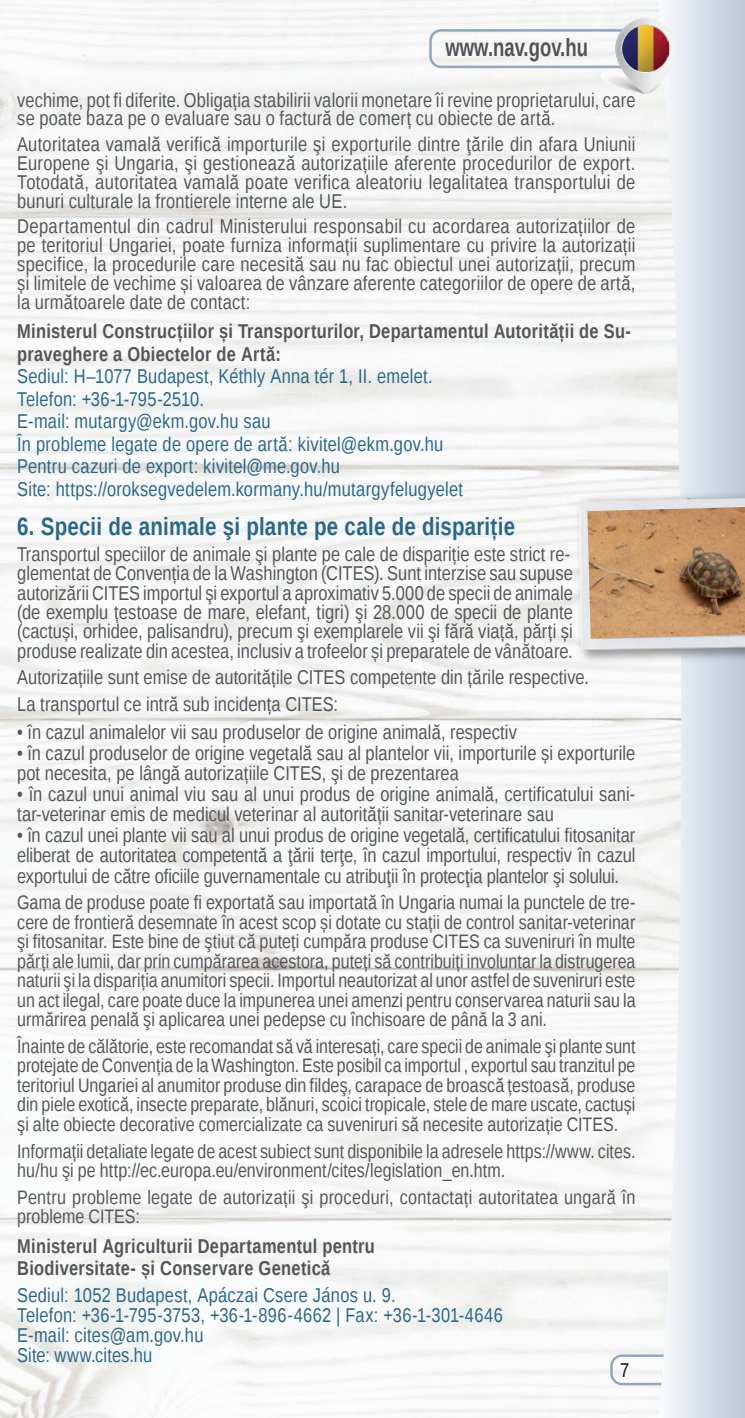
<style>
.page{position:relative;width:745px;height:1418px;background:#fff}
.page>*{position:absolute;margin:0;border:0;box-sizing:border-box;transform-origin:0 0}
.cim_PP{font:700 25px "Liberation Sans Narrow";letter-spacing:.005em;color:#29678a}
.t1{font:700 25px "Liberation Sans Narrow";color:#525358;scale:.9 1}
.kenyérszöveg_PP{font:20px/18.8px "Liberation Sans Narrow";letter-spacing:.005em;color:#535559}
.felsorolás_PP{font:20px "Liberation Sans Narrow";letter-spacing:.015em;color:#29678a}
.kenyérszöveg_PP-2{font:700 20px/22.5px "Liberation Sans Narrow";letter-spacing:.015em;color:#535559}
.felsorolás_PP-2{font:700 20px/22.5px "Liberation Sans Narrow";letter-spacing:.015em;color:#535559}
.t2{font:20px "Liberation Sans Narrow";color:#111211}
.kenyérszöveg_PP-3{font:19.5px/19.5px "Liberation Sans Narrow";letter-spacing:.005em;color:#535559;text-align:justify}
</style>
<div class="page">
<div style="left:609px;top:1354px;width:135px;height:31px;border:2px solid #8ea9bf;border-radius:11px"></div>
<svg style="left:657px;top:0;width:87px;height:1417px"></svg>
<img style="left:616px;top:20px;width:58px;height:5px">
<svg style="left:429px;top:25px;width:315px;height:69px"></svg>
<img style="left:622px;top:26px;width:46px;height:45px">
<div style="left:573px;top:489px;width:171px;height:176px;background:#111211;opacity:.39"></div>
<img style="left:571px;top:487px;width:173px;height:170px">
<img style="left:587px;top:507px;width:157px;height:132px">
<p class="t1" style="left:445px;top:31px;width:160px">www.nav.gov.hu</p>
<p class="kenyérszöveg_PP" style="left:17px;top:91px;width:619px">vechime, pot fi diferite. Obligația stabilirii valorii monetare îi revine proprietarului, care se poate baza pe o evaluare sau o factură de comerț cu obiecte de artă.</p>
<p class="kenyérszöveg_PP" style="left:17px;top:136px;width:619px;text-align:justify">Autoritatea vamală verifică importurile şi exporturile dintre ţările din afara Uniunii Europene şi Ungaria, şi gestionează autorizațiile aferente procedurilor de export.<br>Totodată, autoritatea vamală poate verifica aleatoriu legalitatea transportului de bunuri culturale la frontierele interne ale UE.</p>
<p class="kenyérszöveg_PP" style="left:17px;top:218px;width:619px;text-align:justify">Departamentul din cadrul Ministerului responsabil cu acordarea autorizațiilor de pe teritoriul Ungariei, poate furniza informații suplimentare cu privire la autorizații specifice, la procedurile care necesită sau nu fac obiectul unei autorizații, precum și limitele de vechime și valoarea de vânzare aferente categoriilor de opere de artă, la următoarele date de contact:</p>
<p class="kenyérszöveg_PP-2" style="left:17px;top:319px;width:615px">Ministerul Construcțiilor și Transporturilor, Departamentul Autorității de Su&shy;praveghere a Obiectelor de Artă:</p>
<p class="felsorolás_PP" style="left:17px;top:365px;width:417px">Sediul: H–1077 Budapest, Kéthly Anna tér 1, II. emelet.</p>
<p class="felsorolás_PP" style="left:17px;top:387px;width:188px">Telefon: +36-1-795-2510.</p>
<p class="felsorolás_PP" style="left:17px;top:410px;width:255px">E-mail: mutargy@ekm.gov.hu sau</p>
<p class="felsorolás_PP" style="left:17px;top:432px;width:427px">În probleme legate de opere de artă: kivitel@ekm.gov.hu</p>
<p class="felsorolás_PP" style="left:17px;top:455px;width:324px">Pentru cazuri de export: kivitel@me.gov.hu</p>
<p class="felsorolás_PP" style="left:17px;top:477px;width:447px">Site: https://oroksegvedelem.kormany.hu/mutargyfelugyelet</p>
<p class="cim_PP" style="left:17px;top:509px;width:499px">6. Specii de animale şi plante pe cale de dispariție</p>
<p class="kenyérszöveg_PP" style="left:17px;top:545px;width:557px">Transportul speciilor de animale şi plante pe cale de dispariție este strict re&shy;glementat de Convenția de la Washington (CITES). Sunt interzise sau supuse autorizării CITES importul şi exportul a aproximativ 5.000 de specii de animale (de exemplu țestoase de mare, elefant, tigri) şi 28.000 de specii de plante (cactuși, orhidee, palisandru), precum şi exemplarele vii şi fără viață, părți și produse realizate din acestea, inclusiv a trofeelor și preparatele de vânătoare.</p>
<p class="kenyérszöveg_PP" style="left:17px;top:668px;width:573px">Autorizațiile sunt emise de autoritățile CITES competente din țările respective.</p>
<p class="kenyérszöveg_PP" style="left:17px;top:696px;width:322px">La transportul ce intră sub incidența CITES:</p>
<p class="kenyérszöveg_PP" style="left:17px;top:723px;width:501px">• în cazul animalelor vii sau produselor de origine animală, respectiv</p>
<p class="kenyérszöveg_PP" style="left:17px;top:743px;width:619px;line-height:20.5px">• în cazul produselor de origine vegetală sau al plantelor vii, importurile și exporturile pot necesita, pe lângă autorizațiile CITES, şi de prezentarea</p>
<p class="kenyérszöveg_PP" style="left:17px;top:784px;width:619px;line-height:20.5px">• în cazul unui animal viu sau al unui produs de origine animală, certificatului sani&shy;tar-veterinar emis de medicul veterinar al autorității sanitar-veterinare sau</p>
<p class="kenyérszöveg_PP" style="left:17px;top:825px;width:619px;line-height:20.5px;text-align:justify">• în cazul unei plante vii sau al unui produs de origine vegetală, certificatului fitosanitar eliberat de autoritatea competentă a ţării terţe, în cazul importului, respectiv în cazul exportului de către oficiile guvernamentale cu atribuţii în protecţia plantelor şi solului.</p>
<p class="kenyérszöveg_PP-3" style="left:17px;top:893px;width:619px">Gama de produse poate fi exportată sau importată în Ungaria numai la punctele de tre&shy;cere de frontieră desemnate în acest scop și dotate cu stații de control sanitar-veterinar şi fitosanitar. Este bine de ştiut că puteți cumpăra produse CITES ca suveniruri în multe părți ale lumii, dar prin cumpărarea acestora, puteți să contribuiți involuntar la distrugerea naturii şi la dispariția anumitori specii. Importul neautorizat al unor astfel de suveniruri este un act ilegal, care poate duce la impunerea unei amenzi pentru conservarea naturii sau la urmărirea penală şi aplicarea unei pedepse cu închisoare de până la 3 ani.</p>
<p class="kenyérszöveg_PP-3" style="left:17px;top:1037px;width:619px">Înainte de călătorie, este recomandat să vă interesați, care specii de animale şi plante sunt protejate de Convenția de la Washington. Este posibil ca importul , exportul sau tranzitul pe teritoriul Ungariei al anumitor produse din fildeş, carapace de broască țestoasă, produse din piele exotică, insecte preparate, blănuri, scoici tropicale, stele de mare uscate, cactuși şi alte obiecte decorative comercializate ca suveniruri să necesite autorizație CITES.</p>
<p class="kenyérszöveg_PP-3" style="left:17px;top:1141px;width:619px">Informații detaliate legate de acest subiect sunt disponibile la adresele https://www. cites. hu/hu şi pe http://ec.europa.eu/environment/cites/legislation_en.htm.</p>
<p class="kenyérszöveg_PP-3" style="left:17px;top:1187px;width:619px">Pentru probleme legate de autorizații şi proceduri, contactați autoritatea ungară în probleme CITES:</p>
<p class="felsorolás_PP-2" style="left:17px;top:1234px;width:359px">Ministerul Agriculturii Departamentul pentru<br>Biodiversitate- și Conservare Genetică</p>
<p class="felsorolás_PP" style="left:17px;top:1284px;width:379px">Sediul: 1052 Budapest, Apáczai Csere János u. 9.</p>
<p class="felsorolás_PP" style="left:17px;top:1304px;width:487px">Telefon: +36-1-795-3753, +36-1-896-4662 | Fax: +36-1-301-4646</p>
<p class="felsorolás_PP" style="left:17px;top:1324px;width:188px">E-mail: cites@am.gov.hu</p>
<p class="felsorolás_PP" style="left:17px;top:1344px;width:136px">Site: www.cites.hu</p>
<p class="t2" style="left:619px;top:1358px;width:11px">7</p>
</div>
